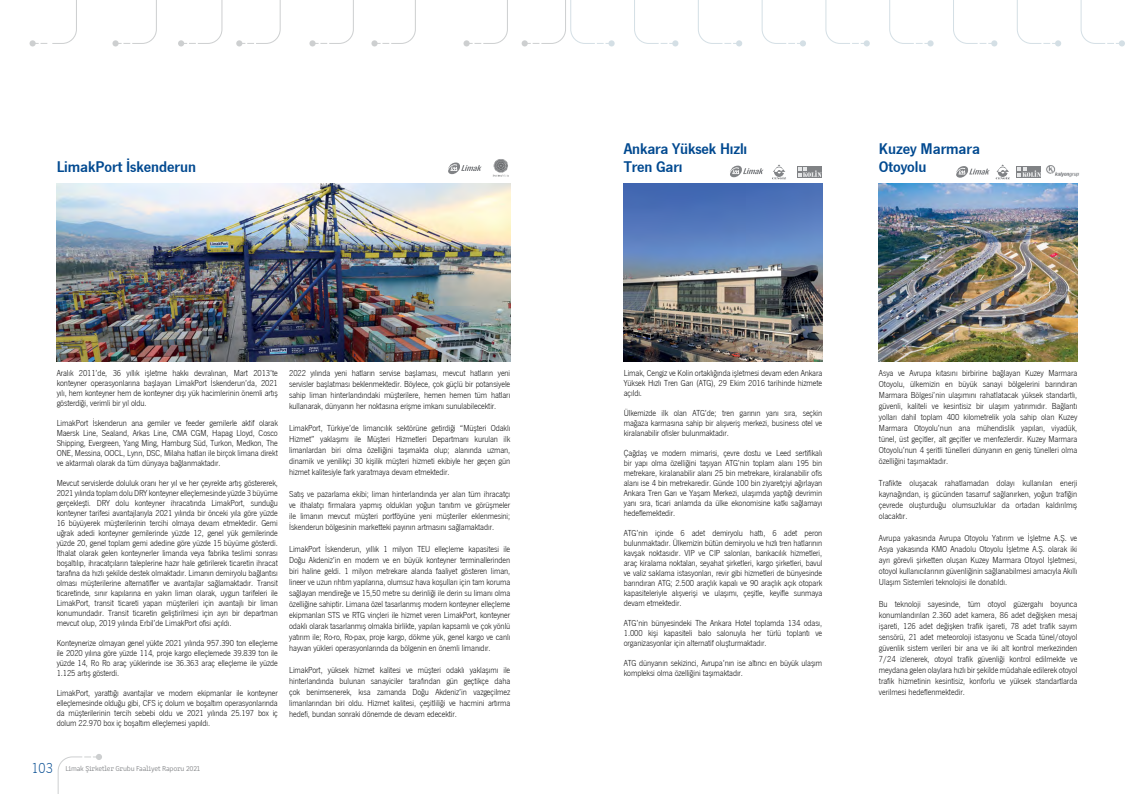
<style>
.page{position:relative;width:1134px;height:794px;background:#fff}
.page>*{position:absolute;margin:0;border:0;box-sizing:border-box;transform-origin:0 0}
.t1{font:16px/18px "News Got T Dem";letter-spacing:-.005em;color:#004990}
.t2{font:9px/10px "News Got T Lig";letter-spacing:-.01em;color:#000;text-align:justify}
.t3{font:300 7.5px "Clone Rounded";letter-spacing:-.03em;color:#808285}
.s1{font-family:"News Got T Lig";font-weight:400;font-size:15px;color:#004990}
</style>
<div class="page">
<svg style="left:30px;top:0;width:47px;height:46px"></svg>
<div style="left:112px;top:40px;width:7px;height:6px;background:#cdcfd0;border-radius:50%"></div>
<svg style="left:118px;top:0;width:39px;height:44px"></svg>
<svg style="left:57px;top:754px;width:45px;height:40px"></svg>
<svg style="left:178px;top:0;width:45px;height:46px"></svg>
<svg style="left:236px;top:0;width:45px;height:46px"></svg>
<div style="left:309px;top:40px;width:7px;height:6px;background:#cdcfd0;border-radius:50%"></div>
<svg style="left:315px;top:0;width:39px;height:44px"></svg>
<div style="left:371px;top:40px;width:7px;height:6px;background:#cdcfd0;border-radius:50%"></div>
<svg style="left:377px;top:0;width:39px;height:44px"></svg>
<div style="left:463px;top:40px;width:7px;height:6px;background:#cdcfd0;border-radius:50%"></div>
<svg style="left:469px;top:0;width:39px;height:44px"></svg>
<div style="left:608px;top:40px;width:7px;height:6px;background:#d4dfe5;border-radius:50%"></div>
<svg style="left:522px;top:0;width:88px;height:46px"></svg>
<svg style="left:761px;top:0;width:45px;height:46px"></svg>
<svg style="left:634px;top:0;width:44px;height:46px"></svg>
<svg style="left:953px;top:0;width:44px;height:46px"></svg>
<svg style="left:698px;top:0;width:44px;height:46px"></svg>
<svg style="left:825px;top:0;width:45px;height:46px"></svg>
<div style="left:927px;top:40px;width:7px;height:6px;background:#d4dfe5;border-radius:50%"></div>
<svg style="left:889px;top:0;width:39px;height:44px"></svg>
<svg style="left:1080px;top:0;width:45px;height:46px"></svg>
<svg style="left:1017px;top:0;width:44px;height:46px"></svg>
<svg style="left:730px;top:165px;width:33px;height:12px"></svg>
<svg style="left:772px;top:164px;width:14px;height:15px"></svg>
<svg style="left:797px;top:166px;width:24px;height:11px"></svg>
<svg style="left:1016px;top:166px;width:25px;height:11px"></svg>
<img style="left:57px;top:183px;width:453px;height:179px">
<svg style="left:448px;top:162px;width:34px;height:12px"></svg>
<img style="left:493px;top:159px;width:16px;height:18px">
<img style="left:624px;top:183px;width:198px;height:179px">
<img style="left:879px;top:183px;width:198px;height:179px">
<svg style="left:996px;top:164px;width:14px;height:15px"></svg>
<svg style="left:956px;top:166px;width:34px;height:12px"></svg>
<img style="left:1046px;top:165px;width:34px;height:12px">
<h1 class="t1" style="left:57px;top:157px;width:141px">LimakPort İskenderun</h1>
<p class="t2" style="left:57px;top:367px;width:223px">Aralık 2011’de, 36 yıllık işletme hakkı devralınan, Mart 2013’te konteyner operasyonlarına başlayan LimakPort İskenderun’da, 2021 yılı, hem konteyner hem de konteyner dışı yük hacimlerinin önemli artış gösterdiği, verimli bir yıl oldu.</p>
<p class="t2" style="left:57px;top:417px;width:223px">LimakPort İskenderun ana gemiler ve feeder gemilerle aktif olarak Maersk Line, Sealand, Arkas Line, CMA CGM, Hapag Lloyd, Cosco Shipping, Evergreen, Yang Ming, Hamburg Süd, Turkon, Medkon, The ONE, Messina, OOCL, Lynn, DSC, Milaha hatları ile birçok limana direkt ve aktarmalı olarak da tüm dünyaya bağlanmaktadır.</p>
<p class="t2" style="left:57px;top:477px;width:223px">Mevcut servislerde doluluk oranı her yıl ve her çeyrekte artış göstererek, 2021 yılında toplam dolu DRY konteyner elleçlemesinde yüzde 3 büyüme gerçekleşti. DRY dolu konteyner ihracatında LimakPort, sunduğu konteyner tarifesi avantajlarıyla 2021 yılında bir önceki yıla göre yüzde 16 büyüyerek müşterilerinin tercihi olmaya devam etmektedir. Gemi uğrak adedi konteyner gemilerinde yüzde 12, genel yük gemilerinde yüzde 20, genel toplam gemi adedine göre yüzde 15 büyüme gösterdi.<br>İthalat olarak gelen konteynerler limanda veya fabrika teslimi sonrası boşaltılıp, ihracatçıların taleplerine hazır hale getirilerek ticaretin ihracat tarafına da hızlı şekilde destek olmaktadır. Limanın demiryolu bağlantısı olması müşterilerine alternatifler ve avantajlar sağlamaktadır. Transit ticaretinde, sınır kapılarına en yakın liman olarak, uygun tarifeleri ile LimakPort, transit ticareti yapan müşterileri için avantajlı bir liman konumundadır. Transit ticaretin geliştirilmesi için ayrı bir departman mevcut olup, 2019 yılında Erbil’de LimakPort ofisi açıldı.</p>
<p class="t2" style="left:57px;top:637px;width:223px">Konteynerize olmayan genel yükte 2021 yılında 957.390 ton elleçleme ile 2020 yılına göre yüzde 114, proje kargo elleçlemede 39.839 ton ile yüzde 14, Ro Ro araç yüklerinde ise 36.363 araç elleçleme ile yüzde 1.125 artış gösterdi.</p>
<p class="t2" style="left:57px;top:687px;width:223px">LimakPort, yarattığı avantajlar ve modern ekipmanlar ile konteyner elleçlemesinde olduğu gibi, CFS iç dolum ve boşaltım operasyonlarında da müşterilerinin tercih sebebi oldu ve 2021 yılında 25.197 box iç dolum 22.970 box iç boşaltım elleçlemesi yapıldı.</p>
<p class="t2" style="left:289px;top:367px;width:223px;line-height:11px">2022 yılında yeni hatların servise başlaması, mevcut hatların yeni servisler başlatması beklenmektedir. Böylece, çok güçlü bir potansiyele sahip liman hinterlandındaki müşterilere, hemen hemen tüm hatları kullanarak, dünyanın her noktasına erişme imkanı sunulabilecektir.</p>
<p class="t2" style="left:289px;top:422px;width:223px;line-height:11px">LimakPort, Türkiye’de limancılık sektörüne getirdiği “Müşteri Odaklı Hizmet” yaklaşımı ile Müşteri Hizmetleri Departmanı kurulan ilk limanlardan biri olma özelliğini taşımakta olup; alanında uzman, dinamik ve yenilikçi 30 kişilik müşteri hizmeti ekibiyle her geçen gün hizmet kalitesiyle fark yaratmaya devam etmektedir.</p>
<p class="t2" style="left:289px;top:488px;width:223px;line-height:11px">Satış ve pazarlama ekibi; liman hinterlandında yer alan tüm ihracatçı ve ithalatçı firmalara yapmış oldukları yoğun tanıtım ve görüşmeler ile limanın mevcut müşteri portföyüne yeni müşteriler eklenmesini; İskenderun bölgesinin marketteki payının artmasını sağlamaktadır.</p>
<p class="t2" style="left:289px;top:543px;width:223px;line-height:11px">LimakPort İskenderun, yıllık 1 milyon TEU elleçleme kapasitesi ile Doğu Akdeniz’in en modern ve en büyük konteyner terminallerinden biri haline geldi. 1 milyon metrekare alanda faaliyet gösteren liman, lineer ve uzun rıhtım yapılarına, olumsuz hava koşulları için tam koruma sağlayan mendireğe ve 15,50 metre su derinliği ile derin su limanı olma özelliğine sahiptir. Limana özel tasarlanmış modern konteyner elleçleme ekipmanları STS ve RTG vinçleri ile hizmet veren LimakPort, konteyner odaklı olarak tasarlanmış olmakla birlikte, yapılan kapsamlı ve çok yönlü yatırım ile; Ro-ro, Ro-pax, proje kargo, dökme yük, genel kargo ve canlı hayvan yükleri operasyonlarında da bölgenin en önemli limanıdır.</p>
<p class="t2" style="left:289px;top:664px;width:223px;line-height:11px">LimakPort, yüksek hizmet kalitesi ve müşteri odaklı yaklaşımı ile hinterlandında bulunan sanayiciler tarafından gün geçtikçe daha çok benimsenerek, kısa zamanda Doğu Akdeniz’in vazgeçilmez limanlarından biri oldu. Hizmet kalitesi, çeşitliliği ve hacmini artırma hedefi, bundan sonraki dönemde de devam edecektir.</p>
<p class="t3" style="left:32px;top:763px;width:170px"><span class="s1">103</span> Limak Şirketler Grubu Faaliyet Raporu 2021</p>
<h1 class="t1" style="left:624px;top:139px;width:125px">Ankara Yüksek Hızlı<br>Tren Garı</h1>
<h1 class="t1" style="left:879px;top:139px;width:103px">Kuzey Marmara<br>Otoyolu</h1>
<p class="t2" style="left:624px;top:367px;width:200px">Limak, Cengiz ve Kolin ortaklığında işletmesi devam eden Ankara Yüksek Hızlı Tren Garı (ATG), 29 Ekim 2016 tarihinde hizmete açıldı.</p>
<p class="t2" style="left:624px;top:407px;width:200px">Ülkemizde ilk olan ATG’de; tren garının yanı sıra, seçkin mağaza karmasına sahip bir alışveriş merkezi, business otel ve kiralanabilir ofisler bulunmaktadır.</p>
<p class="t2" style="left:624px;top:447px;width:200px">Çağdaş ve modern mimarisi, çevre dostu ve Leed sertifikalı bir yapı olma özelliğini taşıyan ATG’nin toplam alanı 195 bin metrekare, kiralanabilir alanı 25 bin metrekare, kiralanabilir ofis alanı ise 4 bin metrekaredir. Günde 100 bin ziyaretçiyi ağırlayan Ankara Tren Garı ve Yaşam Merkezi, ulaşımda yaptığı devrimin yanı sıra, ticari anlamda da ülke ekonomisine katkı sağlamayı hedeflemektedir.</p>
<p class="t2" style="left:624px;top:527px;width:200px">ATG’nin içinde 6 adet demiryolu hattı, 6 adet peron bulunmaktadır. Ülkemizin bütün demiryolu ve hızlı tren hatlarının kavşak noktasıdır. VIP ve CIP salonları, bankacılık hizmetleri, araç kiralama noktaları, seyahat şirketleri, kargo şirketleri, bavul ve valiz saklama istasyonları, revir gibi hizmetleri de bünyesinde barındıran ATG; 2.500 araçlık kapalı ve 90 araçlık açık otopark kapasiteleriyle alışverişi ve ulaşımı, çeşitle, keyifle sunmaya devam etmektedir.</p>
<p class="t2" style="left:624px;top:617px;width:200px">ATG’nin bünyesindeki The Ankara Hotel toplamda 134 odası, 1.000 kişi kapasiteli balo salonuyla her türlü toplantı ve organizasyonlar için alternatif oluşturmaktadır.</p>
<p class="t2" style="left:624px;top:657px;width:200px">ATG dünyanın sekizinci, Avrupa’nın ise altıncı en büyük ulaşım kompleksi olma özelliğini taşımaktadır.</p>
<p class="t2" style="left:879px;top:367px;width:200px;line-height:11px">Asya ve Avrupa kıtasını birbirine bağlayan Kuzey Marmara Otoyolu, ülkemizin en büyük sanayi bölgelerini barındıran Marmara Bölgesi’nin ulaşımını rahatlatacak yüksek standartlı, güvenli, kaliteli ve kesintisiz bir ulaşım yatırımıdır. Bağlantı yolları dahil toplam 400 kilometrelik yola sahip olan Kuzey Marmara Otoyolu’nun ana mühendislik yapıları, viyadük, tünel, üst geçitler, alt geçitler ve menfezlerdir. Kuzey Marmara Otoyolu’nun 4 şeritli tünelleri dünyanın en geniş tünelleri olma özelliğini taşımaktadır.</p>
<p class="t2" style="left:879px;top:477px;width:200px;line-height:11px">Trafikte oluşacak rahatlamadan dolayı kullanılan enerji kaynağından, iş gücünden tasarruf sağlanırken, yoğun trafiğin çevrede oluşturduğu olumsuzluklar da ortadan kaldırılmış olacaktır.</p>
<p class="t2" style="left:879px;top:532px;width:200px;line-height:11px">Avrupa yakasında Avrupa Otoyolu Yatırım ve İşletme A.Ş. ve Asya yakasında KMO Anadolu Otoyolu İşletme A.Ş. olarak iki ayrı görevli şirketten oluşan Kuzey Marmara Otoyol İşletmesi, otoyol kullanıcılarının güvenliğinin sağlanabilmesi amacıyla Akıllı Ulaşım Sistemleri teknolojisi ile donatıldı.</p>
<p class="t2" style="left:879px;top:598px;width:200px;line-height:11px">Bu teknoloji sayesinde, tüm otoyol güzergahı boyunca konumlandırılan 2.360 adet kamera, 86 adet değişken mesaj işareti, 126 adet değişken trafik işareti, 78 adet trafik sayım sensörü, 21 adet meteoroloji istasyonu ve Scada tünel/otoyol güvenlik sistem verileri bir ana ve iki alt kontrol merkezinden 7/24 izlenerek, otoyol trafik güvenliği kontrol edilmekte ve meydana gelen olaylara hızlı bir şekilde müdahale edilerek otoyol trafik hizmetinin kesintisiz, konforlu ve yüksek standartlarda verilmesi hedeflenmektedir.</p>
</div>
